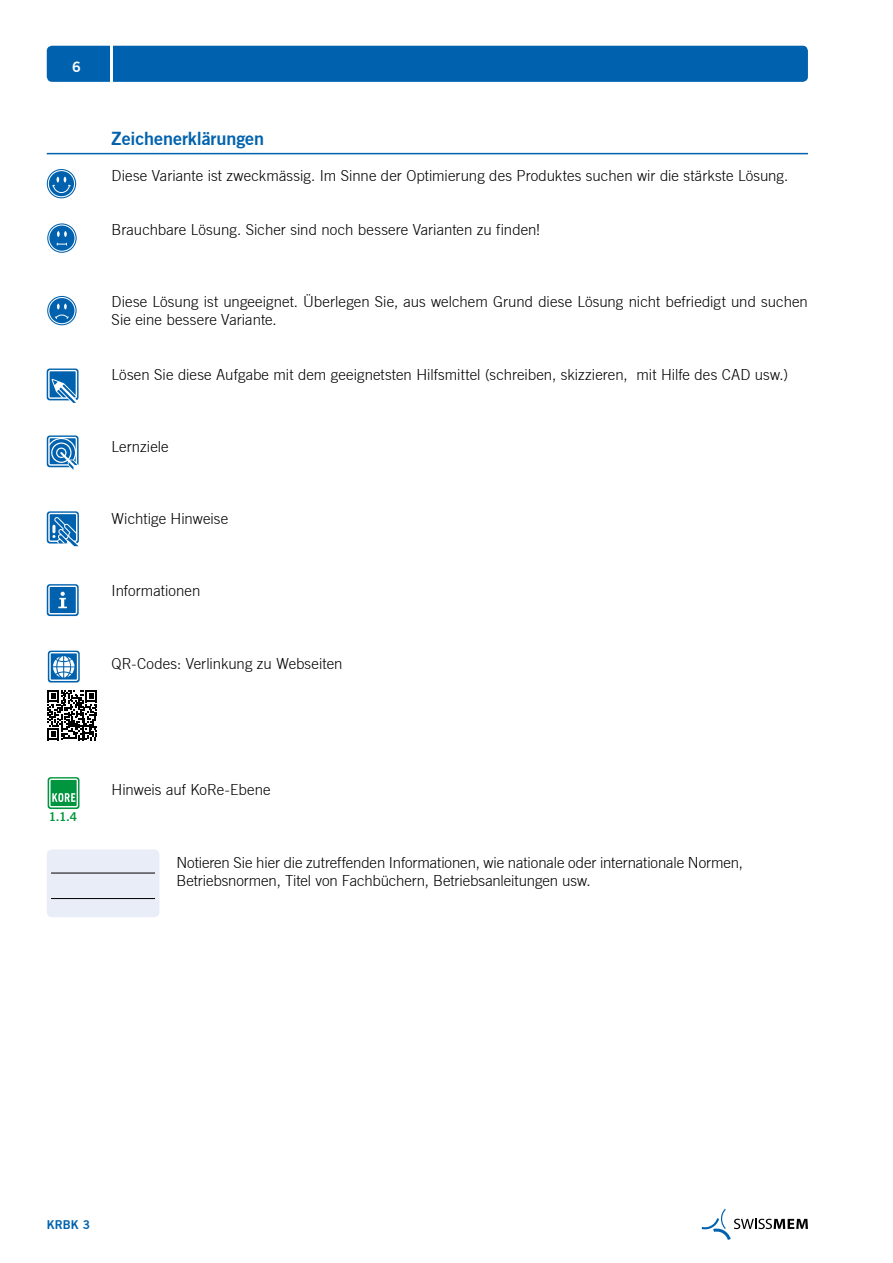
<style>
.page{position:relative;width:893px;height:1263px;background:#fff}
.page>*{position:absolute;margin:0;border:0;box-sizing:border-box;transform-origin:0 0}
.t1{font:18px "Trade Gothic Bold Two";letter-spacing:-.005em;color:#0062ae}
.t2{font:300 15px/18px "Trade Gothic";color:#000}
.t3{font:14.25px "Trade Gothic Bold Two";color:#fff}
.t4{font:12px "Trade Gothic Bold Two";color:#0062ae}
.t5{font:12px "Trade Gothic Bold Two";color:#00963f}
</style>
<div class="page">
<div style="left:47px;top:46px;width:761px;height:36px;background:#0062ae;border-radius:5px"></div>
<hr style="left:47px;top:153px;width:761px;height:1px;background:#0062ae">
<hr style="left:111px;top:36px;width:2px;height:54px;background:#fff">
<svg style="left:702px;top:1209px;width:106px;height:31px"></svg>
<svg style="left:48px;top:651px;width:32px;height:31px"></svg>
<svg style="left:49px;top:652px;width:29px;height:29px"></svg>
<svg style="left:47px;top:690px;width:50px;height:50px"></svg>
<svg style="left:47px;top:368px;width:32px;height:35px"></svg>
<svg style="left:47px;top:511px;width:32px;height:35px"></svg>
<div style="left:47px;top:849px;width:112px;height:68px;background:#e9edf8;border-radius:5px"></div>
<hr style="left:51px;top:873px;width:104px;height:1px;background:#000">
<hr style="left:51px;top:898px;width:104px;height:1px;background:#000">
<svg style="left:47px;top:584px;width:32px;height:32px"></svg>
<svg style="left:48px;top:585px;width:29px;height:29px"></svg>
<svg style="left:48px;top:777px;width:32px;height:32px"></svg>
<svg style="left:49px;top:778px;width:29px;height:29px"></svg>
<div style="left:49px;top:171px;width:25px;height:25px;background:#0062ae;border-radius:50%"></div>
<svg style="left:52px;top:177px;width:19px;height:16px"></svg>
<div style="left:47px;top:169px;width:29px;height:29px;border:1px solid #0062ae;border-radius:50%"></div>
<div style="left:49px;top:298px;width:25px;height:25px;background:#0062ae;border-radius:50%"></div>
<svg style="left:55px;top:304px;width:14px;height:15px"></svg>
<div style="left:47px;top:296px;width:30px;height:29px;border:1px solid #0062ae;border-radius:50%"></div>
<div style="left:49px;top:226px;width:26px;height:25px;background:#0062ae;border-radius:50%"></div>
<svg style="left:57px;top:231px;width:10px;height:6px"></svg>
<svg style="left:57px;top:243px;width:10px;height:2px"></svg>
<div style="left:47px;top:223px;width:30px;height:30px;border:1px solid #0062ae;border-radius:50%"></div>
<svg style="left:47px;top:435px;width:32px;height:35px"></svg>
<p class="t3" style="left:72px;top:58px;width:10px">6</p>
<p class="t1" style="left:112px;top:127px;width:154px">Zeichenerklärungen</p>
<p class="t2" style="left:112px;top:166px;width:678px">Diese Variante ist zweckmässig. Im Sinne der Optimierung des Produktes suchen wir die stärkste Lösung.</p>
<p class="t2" style="left:112px;top:220px;width:430px">Brauchbare Lösung. Sicher sind noch bessere Varianten zu finden!</p>
<p class="t2" style="left:112px;top:293px;width:698px">Diese Lösung ist ungeeignet. Überlegen Sie, aus welchem Grund diese Lösung nicht befriedigt und suchen<br>Sie eine bessere Variante.</p>
<p class="t2" style="left:112px;top:365px;width:678px">Lösen Sie diese Aufgabe mit dem geeignetsten Hilfsmittel (schreiben, skizzieren, mit Hilfe des CAD usw.)</p>
<p class="t2" style="left:112px;top:437px;width:59px">Lernziele</p>
<p class="t2" style="left:112px;top:510px;width:118px">Wichtige Hinweise</p>
<p class="t2" style="left:112px;top:582px;width:90px">Informationen</p>
<p class="t2" style="left:112px;top:654px;width:232px">QR-Codes: Verlinkung zu Webseiten</p>
<p class="t5" style="left:49px;top:809px;width:30px">1.1.4</p>
<p class="t2" style="left:112px;top:781px;width:160px">Hinweis auf KoRe-Ebene</p>
<p class="t2" style="left:176px;top:853px;width:568px">Notieren Sie hier die zutreffenden Informationen, wie nationale oder internationale Normen,<br>Betriebsnormen, Titel von Fachbüchern, Betriebsanleitungen usw.</p>
<p class="t4" style="left:47px;top:1217px;width:45px">KRBK 3</p>
</div>
